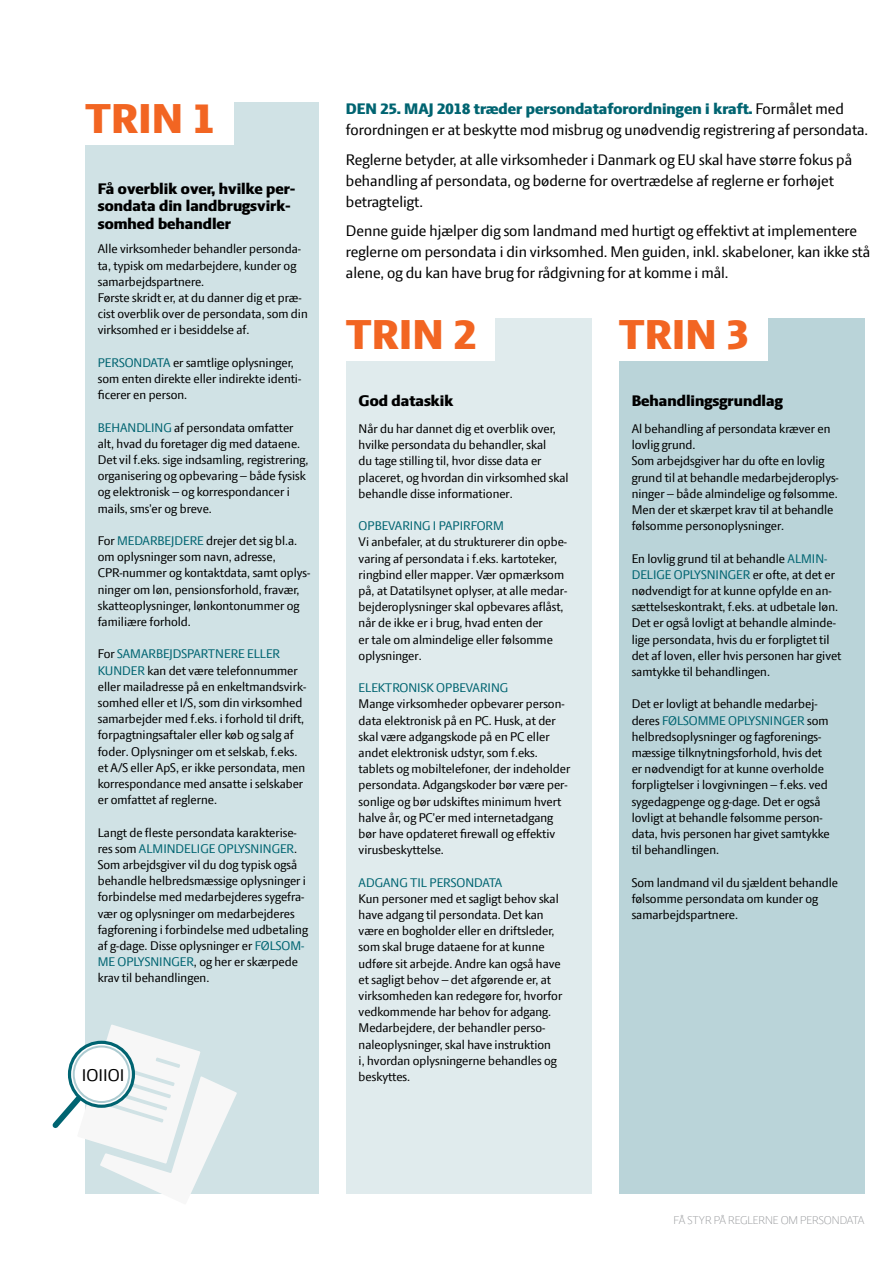
<style>
.page{position:relative;width:893px;height:1263px;background:#fff}
.page>*{position:absolute;margin:0;border:0;box-sizing:border-box;transform-origin:0 0}
.t1{font:800 45px "LF Press Sans";color:#f26522}
.t2{font:16.5px/21px "LF Press Sans";color:#000}
.t3{font:800 16.5px/17.2px "LF Press Sans";color:#000}
.t4{font:13.5px/16.2px "LF Press Sans";color:#000}
.t5{font:13.5px "LF Press Sans";color:#006471}
.t6{font:300 12px "LF Press Sans";color:#939598}
.s1{color:#006471}
.s2{font-weight:800;color:#006471}
</style>
<div class="page">
<div style="left:346px;top:318px;width:245px;height:875px;background:#e0ebed"></div>
<div style="left:85px;top:102px;width:234px;height:1091px;background:#d0e2e5"></div>
<div style="left:64px;top:99px;width:170px;height:45px;background:#fff"></div>
<div style="left:325px;top:315px;width:170px;height:45px;background:#fff"></div>
<div style="left:619px;top:318px;width:245px;height:875px;background:#bad4d9"></div>
<div style="left:598px;top:315px;width:170px;height:45px;background:#fff"></div>
<svg style="left:52px;top:1024px;width:185px;height:170px"></svg>
<h1 class="t1" style="left:85px;top:92px;width:132px">TRIN 1</h1>
<p class="t3" style="left:98px;top:180px;width:199px">Få overblik over, hvilke per&shy;sondata din landbrugsvirk&shy;somhed behandler</p>
<p class="t4" style="left:98px;top:241px;width:211px">Alle virksomheder behandler personda&shy;ta, typisk om medarbejdere, kunder og samarbejdspartnere.<br>Første skridt er, at du danner dig et præ&shy;cist overblik over de persondata, som din virksomhed er i besiddelse af.</p>
<p class="t4" style="left:98px;top:354px;width:205px"><span class="s1">PERSONDATA</span> er samtlige oplysninger, som enten direkte eller indirekte identi&shy;ficerer en person.</p>
<p class="t4" style="left:98px;top:419px;width:212px"><span class="s1">BEHANDLING</span> af persondata omfatter alt, hvad du foretager dig med dataene.<br>Det vil f.eks. sige indsamling, registrering, organisering og opbevaring – både fysisk og elektronisk – og korrespondancer i mails, sms’er og breve.</p>
<p class="t4" style="left:98px;top:532px;width:214px">For <span class="s1">MEDARBEJDERE</span> drejer det sig bl.a. om oplysninger som navn, adresse, CPR-nummer og kontaktdata, samt oplys&shy;ninger om løn, pensionsforhold, fravær, skatteoplysninger, lønkontonummer og familiære forhold.</p>
<p class="t4" style="left:98px;top:646px;width:210px">For <span class="s1">SAMARBEJDSPARTNERE ELLER KUNDER</span> kan det være telefonnummer eller mailadresse på en enkeltmandsvirk&shy;somhed eller et I/S, som din virksomhed samarbejder med f.eks. i forhold til drift, forpagtningsaftaler eller køb og salg af foder. Oplysninger om et selskab, f.eks. et A/S eller ApS, er ikke persondata, men korrespondance med ansatte i selskaber er omfattet af reglerne.</p>
<p class="t4" style="left:98px;top:824px;width:212px">Langt de fleste persondata karakterise&shy;res som <span class="s1">ALMINDELIGE OPLYSNINGER</span>.<br>Som arbejdsgiver vil du dog typisk også behandle helbredsmæssige oplysninger i forbindelse med medarbejderes sygefra&shy;vær og oplysninger om medarbejderes fagforening i forbindelse med udbetaling af g-dage. Disse oplysninger er <span class="s1">FØLSOM-ME OPLYSNINGER</span>, og her er skærpede krav til behandlingen.</p>
<p class="t2" style="left:346px;top:98px;width:524px"><span class="s2">DEN 25. MAJ 2018 træder persondataforordningen i kraft.</span> Formålet med forordningen er at beskytte mod misbrug og unødvendig registrering af persondata.</p>
<p class="t2" style="left:346px;top:149px;width:508px">Reglerne betyder, at alle virksomheder i Danmark og EU skal have større fokus på behandling af persondata, og bøderne for overtrædelse af reglerne er forhøjet betragteligt.</p>
<p class="t2" style="left:346px;top:220px;width:526px">Denne guide hjælper dig som landmand med hurtigt og effektivt at implementere reglerne om persondata i din virksomhed. Men guiden, inkl. skabeloner, kan ikke stå alene, og du kan have brug for rådgivning for at komme i mål.</p>
<h1 class="t1" style="left:346px;top:308px;width:132px">TRIN 2</h1>
<p class="t3" style="left:359px;top:392px;width:96px">God dataskik</p>
<p class="t4" style="left:359px;top:420px;width:212px">Når du har dannet dig et overblik over, hvilke persondata du behandler, skal<br>du tage stilling til, hvor disse data er placeret, og hvordan din virksomhed skal behandle disse informationer.</p>
<p class="t5" style="left:359px;top:518px;width:147px">OPBEVARING I PAPIRFORM</p>
<p class="t4" style="left:359px;top:534px;width:210px">Vi anbefaler, at du strukturerer din opbe&shy;varing af persondata i f.eks. kartoteker, ringbind eller mapper. Vær opmærksom på, at Datatilsynet oplyser, at alle medar&shy;bejderoplysninger skal opbevares aflåst, når de ikke er i brug, hvad enten der<br>er tale om almindelige eller følsomme oplysninger.</p>
<p class="t5" style="left:359px;top:680px;width:151px">ELEKTRONISK OPBEVARING</p>
<p class="t4" style="left:359px;top:696px;width:213px">Mange virksomheder opbevarer person&shy;data elektronisk på en PC. Husk, at der skal være adgangskode på en PC eller andet elektronisk udstyr, som f.eks. tablets og mobiltelefoner, der indeholder persondata. Adgangskoder bør være per&shy;sonlige og bør udskiftes minimum hvert halve år, og PC’er med internetadgang bør have opdateret firewall og effektiv virusbeskyttelse.</p>
<p class="t5" style="left:359px;top:874px;width:145px">ADGANG TIL PERSONDATA</p>
<p class="t4" style="left:359px;top:890px;width:205px">Kun personer med et sagligt behov skal have adgang til persondata. Det kan være en bogholder eller en driftsleder, som skal bruge dataene for at kunne udføre sit arbejde. Andre kan også have et sagligt behov – det afgørende er, at virksomheden kan redegøre for, hvorfor vedkommende har behov for adgang.<br>Medarbejdere, der behandler perso&shy;naleoplysninger, skal have instruktion<br>i, hvordan oplysningerne behandles og beskyttes.</p>
<h1 class="t1" style="left:619px;top:308px;width:132px">TRIN 3</h1>
<p class="t3" style="left:632px;top:392px;width:153px">Behandlingsgrundlag</p>
<p class="t4" style="left:632px;top:420px;width:209px">Al behandling af persondata kræver en lovlig grund.<br>Som arbejdsgiver har du ofte en lovlig grund til at behandle medarbejderoplys&shy;ninger – både almindelige og følsomme.<br>Men der et skærpet krav til at behandle følsomme personoplysninger.</p>
<p class="t4" style="left:632px;top:550px;width:211px">En lovlig grund til at behandle <span class="s1">ALMIN-DELIGE OPLYSNINGER</span> er ofte, at det er nødvendigt for at kunne opfylde en an&shy;sættelseskontrakt, f.eks. at udbetale løn.<br>Det er også lovligt at behandle alminde&shy;lige persondata, hvis du er forpligtet til det af loven, eller hvis personen har givet samtykke til behandlingen.</p>
<p class="t4" style="left:632px;top:696px;width:200px">Det er lovligt at behandle medarbej&shy;deres <span class="s1">FØLSOMME OPLYSNINGER</span> som helbredsoplysninger og fagforenings&shy;mæssige tilknytningsforhold, hvis det er nødvendigt for at kunne overholde forpligtelser i lovgivningen – f.eks. ved sygedagpenge og g-dage. Det er også lovligt at behandle følsomme person&shy;data, hvis personen har givet samtykke til behandlingen.</p>
<p class="t4" style="left:632px;top:874px;width:208px">Som landmand vil du sjældent behandle følsomme persondata om kunder og samarbejdspartnere.</p>
<p class="t6" style="left:674px;top:1213px;width:192px">FÅ STYR PÅ REGLERNE OM PERSONDATA</p>
</div>
